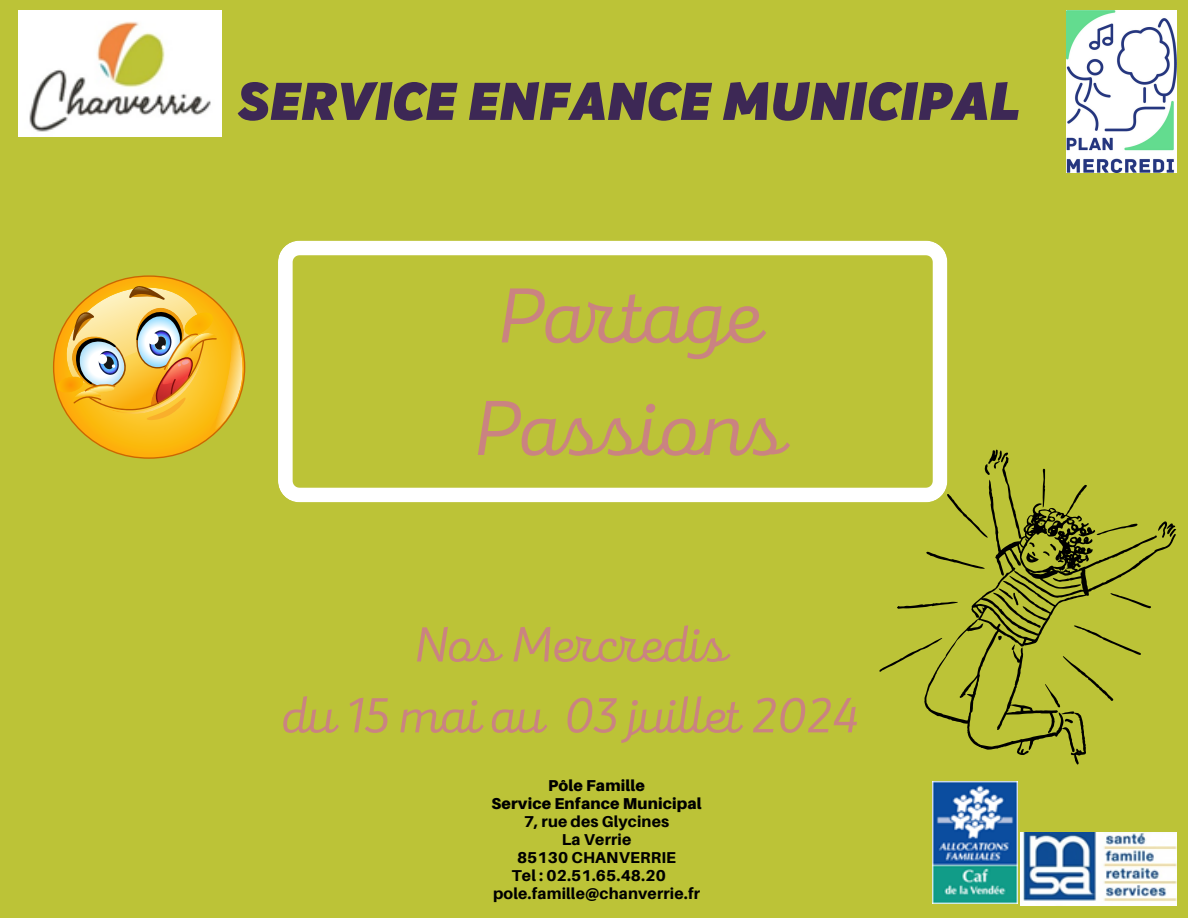
<style>
.page{position:relative;width:1188px;height:918px;background:#bcc337}
.page>*{position:absolute;margin:0;border:0;box-sizing:border-box;transform-origin:0 0}
.t1{font:80.55px/112.5px "Mixa";color:#ca8381}
.t2{font:900 55.35px "Mixa";color:#3d2855}
.t3{font:51px/70.8px "Mixa";color:#ca8381;text-align:center}
.t4{font:800 15.75px "Aileron";letter-spacing:.01em;color:#000}
.t5{font:900 15.75px "Aileron";letter-spacing:.01em;color:#000}
</style>
<div class="page">
<img style="left:18px;top:11px;width:204px;height:126px">
<img style="left:1020px;top:833px;width:156px;height:73px">
<img style="left:932px;top:791px;width:86px;height:112px">
<img style="left:1067px;top:11px;width:110px;height:162px">
<svg style="left:53px;top:275px;width:192px;height:184px"></svg>
<svg style="left:278px;top:241px;width:669px;height:261px"></svg>
<svg style="left:859px;top:435px;width:318px;height:356px"></svg>
<p class="t2" style="left:237px;top:64px;width:784px">SERVICE ENFANCE MUNICIPAL</p>
<p class="t1" style="left:473px;top:254px;width:314px">Partage<br>Passions</p>
<p class="t3" style="left:282px;top:606px;width:579px">Nos Mercredis<br>du 15 mai au 03 juillet 2024</p>
<h1 class="t5" style="left:548px;top:775px;width:98px">Pôle Famille</h1>
<p class="t5" style="left:491px;top:793px;width:212px">Service Enfance Municipal</p>
<h3 class="t4" style="left:524px;top:811px;width:147px">7, rue des Glycines</h3>
<p class="t4" style="left:562px;top:829px;width:71px">La Verrie</p>
<p class="t4" style="left:517px;top:847px;width:161px">85130 CHANVERRIE</p>
<p class="t4" style="left:512px;top:865px;width:155px">Tel : 02.51.65.48.20</p>
<p class="t4" style="left:493px;top:883px;width:208px">pole.famille@chanverrie.fr</p>
</div>
